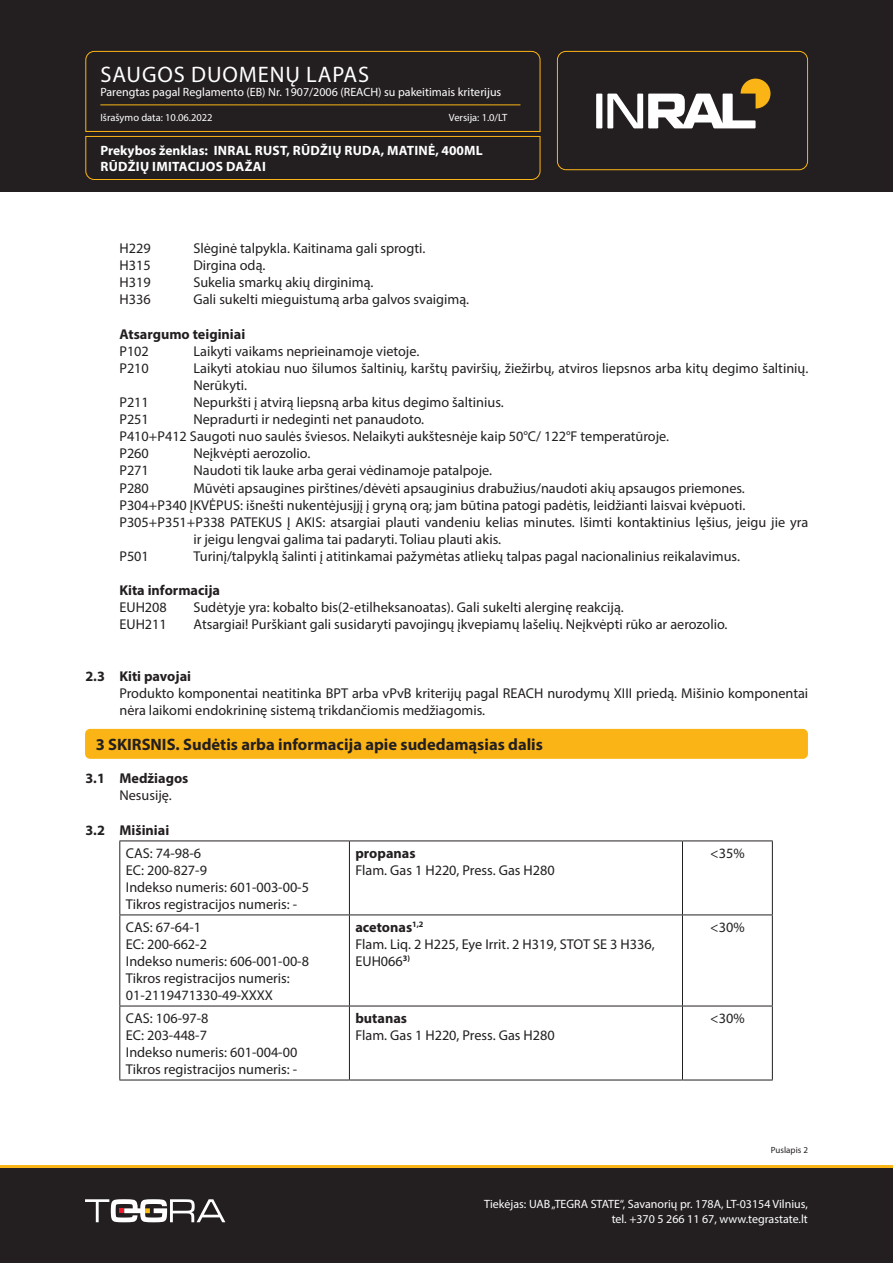
<style>
.page{position:relative;width:893px;height:1263px;background:#fff}
.page>*{position:absolute;margin:0;border:0;box-sizing:border-box;transform-origin:0 0}
.t1{font:22.5px "Myriad Pro";letter-spacing:.04em;color:#fff}
.Skyrius_baltas{font:700 16.5px "Myriad Pro";color:#231f20}
.Tekstas_paprastas_Bold{font:14.25px/17.1px "Myriad Pro";color:#231f20}
.Tekstas_paprastas{font:14.25px "Myriad Pro";color:#231f20}
.Tekstas_paprastas_Bold-2{font:700 14.25px "Myriad Pro";color:#231f20}
.Tekstas_paprastas-2{font:700 14.25px "Myriad Pro";color:#231f20}
.t2{font:700 13.5px/16.2px "Myriad Pro";letter-spacing:.02em;color:#fff}
.t3{font:12px/14.4px "Myriad Pro";color:#fff;text-align:right}
.t4{font:10.5px "Myriad Pro";color:#fff}
.t5{font:9px "Myriad Pro";color:#231f20}
</style>
<div class="page">
<div style="left:0;top:1165px;width:893px;height:98px;background:#231f20"></div>
<div style="left:0;top:0;width:893px;height:191px;background:#231f20"></div>
<svg style="left:85px;top:51px;width:456px;height:129px"></svg>
<div style="left:557px;top:51px;width:251px;height:119px;border:1px solid #fbb416;border-radius:9px"></div>
<hr style="left:100px;top:104px;width:420px;height:1px;background:#fbb416">
<svg style="left:85px;top:1199px;width:140px;height:23px"></svg>
<div style="left:596px;top:94px;width:6px;height:34px;background:#fff"></div>
<svg style="left:607px;top:79px;width:163px;height:49px"></svg>
<hr style="left:0;top:1165px;width:893px;height:2px;background:#fbb416">
<hr style="left:119px;top:840px;width:230px;height:1px;background:#231f20">
<hr style="left:119px;top:841px;width:1px;height:73px;background:#231f20">
<hr style="left:349px;top:840px;width:333px;height:1px;background:#231f20">
<hr style="left:349px;top:841px;width:1px;height:73px;background:#231f20">
<hr style="left:682px;top:840px;width:91px;height:1px;background:#231f20">
<hr style="left:682px;top:841px;width:1px;height:73px;background:#231f20">
<hr style="left:772px;top:841px;width:1px;height:73px;background:#231f20">
<hr style="left:119px;top:914px;width:230px;height:1px;background:#231f20">
<hr style="left:119px;top:915px;width:1px;height:91px;background:#231f20">
<hr style="left:349px;top:914px;width:333px;height:1px;background:#231f20">
<hr style="left:349px;top:915px;width:1px;height:91px;background:#231f20">
<hr style="left:682px;top:914px;width:91px;height:1px;background:#231f20">
<hr style="left:682px;top:915px;width:1px;height:91px;background:#231f20">
<hr style="left:772px;top:915px;width:1px;height:91px;background:#231f20">
<hr style="left:119px;top:1006px;width:230px;height:1px;background:#231f20">
<hr style="left:119px;top:1006px;width:1px;height:74px;background:#231f20">
<hr style="left:349px;top:1006px;width:333px;height:1px;background:#231f20">
<hr style="left:349px;top:1006px;width:1px;height:74px;background:#231f20">
<hr style="left:682px;top:1006px;width:91px;height:1px;background:#231f20">
<hr style="left:682px;top:1006px;width:1px;height:74px;background:#231f20">
<hr style="left:772px;top:1006px;width:1px;height:74px;background:#231f20">
<hr style="left:119px;top:1080px;width:230px;height:1px;background:#231f20">
<hr style="left:349px;top:1080px;width:333px;height:1px;background:#231f20">
<hr style="left:682px;top:1080px;width:91px;height:1px;background:#231f20">
<div style="left:85px;top:729px;width:723px;height:30px;background:#fbb416;border-radius:5px"></div>
<h1 class="t1" style="left:101px;top:60px;width:270px">SAUGOS DUOMENŲ LAPAS</h1>
<p class="t3" style="left:100px;top:85px;width:402px">Parengtas pagal Reglamento (EB) Nr. 1907/2006 (REACH) su pakeitimais kriterijus</p>
<p class="t4" style="left:100px;top:111px;width:114px">Išrašymo data: 10.06.2022</p>
<p class="t4" style="left:449px;top:111px;width:60px">Versija: 1.0/LT</p>
<p class="t2" style="left:100px;top:142px;width:384px">Prekybos ženklas: INRAL RUST, RŪDŽIŲ RUDA, MATINĖ, 400ML<br>RŪDŽIŲ IMITACIJOS DAŽAI</p>
<p class="Tekstas_paprastas_Bold" style="left:119px;top:239px;width:33px">H229</p>
<p class="Tekstas_paprastas_Bold" style="left:193px;top:239px;width:233px">Slėginė talpykla. Kaitinama gali sprogti.</p>
<p class="Tekstas_paprastas_Bold" style="left:119px;top:257px;width:33px">H315</p>
<p class="Tekstas_paprastas_Bold" style="left:193px;top:257px;width:74px">Dirgina odą.</p>
<p class="Tekstas_paprastas_Bold" style="left:119px;top:274px;width:33px">H319</p>
<p class="Tekstas_paprastas_Bold" style="left:193px;top:274px;width:182px">Sukelia smarkų akių dirginimą.</p>
<p class="Tekstas_paprastas_Bold" style="left:119px;top:291px;width:33px">H336</p>
<p class="Tekstas_paprastas_Bold" style="left:193px;top:291px;width:277px">Gali sukelti mieguistumą arba galvos svaigimą.</p>
<p class="Tekstas_paprastas_Bold-2" style="left:119px;top:324px;width:127px">Atsargumo teiginiai</p>
<p class="Tekstas_paprastas_Bold" style="left:119px;top:342px;width:31px">P102</p>
<p class="Tekstas_paprastas_Bold" style="left:193px;top:342px;width:227px">Laikyti vaikams neprieinamoje vietoje.</p>
<p class="Tekstas_paprastas_Bold" style="left:119px;top:359px;width:31px">P210</p>
<p class="Tekstas_paprastas_Bold" style="left:193px;top:359px;width:616px">Laikyti atokiau nuo šilumos šaltinių, karštų paviršių, žiežirbų, atviros liepsnos arba kitų degimo šaltinių.<br>Nerūkyti.</p>
<p class="Tekstas_paprastas_Bold" style="left:119px;top:393px;width:31px">P211</p>
<p class="Tekstas_paprastas_Bold" style="left:193px;top:393px;width:312px">Nepurkšti į atvirą liepsną arba kitus degimo šaltinius.</p>
<p class="Tekstas_paprastas_Bold" style="left:119px;top:410px;width:31px">P251</p>
<p class="Tekstas_paprastas_Bold" style="left:193px;top:410px;width:232px">Nepradurti ir nedeginti net panaudoto.</p>
<p class="Tekstas_paprastas_Bold" style="left:119px;top:428px;width:551px">P410+P412 Saugoti nuo saulės šviesos. Nelaikyti aukštesnėje kaip 50°C/ 122°F temperatūroje.</p>
<p class="Tekstas_paprastas_Bold" style="left:119px;top:445px;width:31px">P260</p>
<p class="Tekstas_paprastas_Bold" style="left:193px;top:445px;width:118px">Neįkvėpti aerozolio.</p>
<p class="Tekstas_paprastas_Bold" style="left:119px;top:462px;width:31px">P271</p>
<p class="Tekstas_paprastas_Bold" style="left:193px;top:462px;width:300px">Naudoti tik lauke arba gerai vėdinamoje patalpoje.</p>
<p class="Tekstas_paprastas_Bold" style="left:119px;top:479px;width:31px">P280</p>
<p class="Tekstas_paprastas_Bold" style="left:193px;top:479px;width:553px">Mūvėti apsaugines pirštines/dėvėti apsauginius drabužius/naudoti akių apsaugos priemones.</p>
<p class="Tekstas_paprastas_Bold" style="left:119px;top:496px;width:627px">P304+P340 ĮKVĖPUS: išnešti nukentėjusįjį į gryną orą; jam būtina patogi padėtis, leidžianti laisvai kvėpuoti.</p>
<p class="Tekstas_paprastas_Bold" style="left:193px;top:513px;width:616px;text-indent:-74px">P305+P351+P338 PATEKUS Į AKIS: atsargiai plauti vandeniu kelias minutes. Išimti kontaktinius lęšius, jeigu jie yra ir jeigu lengvai galima tai padaryti. Toliau plauti akis.</p>
<p class="Tekstas_paprastas_Bold" style="left:119px;top:547px;width:31px">P501</p>
<p class="Tekstas_paprastas_Bold" style="left:193px;top:547px;width:548px">Turinį/talpyklą šalinti į atitinkamai pažymėtas atliekų talpas pagal nacionalinius reikalavimus.</p>
<p class="Tekstas_paprastas_Bold-2" style="left:119px;top:581px;width:102px">Kita informacija</p>
<p class="Tekstas_paprastas_Bold" style="left:119px;top:599px;width:49px">EUH208</p>
<p class="Tekstas_paprastas_Bold" style="left:193px;top:599px;width:432px">Sudėtyje yra: kobalto bis(2-etilheksanoatas). Gali sukelti alerginę reakciją.</p>
<p class="Tekstas_paprastas_Bold" style="left:119px;top:616px;width:49px">EUH211</p>
<p class="Tekstas_paprastas_Bold" style="left:193px;top:616px;width:536px">Atsargiai! Purškiant gali susidaryti pavojingų įkvepiamų lašelių. Neįkvėpti rūko ar aerozolio.</p>
<p class="Tekstas_paprastas_Bold-2" style="left:85px;top:666px;width:107px">2.3 Kiti pavojai</p>
<p class="Tekstas_paprastas_Bold" style="left:119px;top:684px;width:690px">Produkto komponentai neatitinka BPT arba vPvB kriterijų pagal REACH nurodymų XIII priedą. Mišinio komponentai nėra laikomi endokrininę sistemą trikdančiomis medžiagomis.</p>
<p class="Skyrius_baltas" style="left:96px;top:734px;width:449px">3 SKIRSNIS. Sudėtis arba informacija apie sudedamąsias dalis</p>
<p class="Tekstas_paprastas_Bold-2" style="left:85px;top:769px;width:104px">3.1 Medžiagos</p>
<p class="Tekstas_paprastas_Bold" style="left:119px;top:787px;width:54px">Nesusiję.</p>
<p class="Tekstas_paprastas_Bold-2" style="left:85px;top:820px;width:85px">3.2 Mišiniai</p>
<p class="Tekstas_paprastas" style="left:126px;top:844px;width:77px">CAS: 74-98-6</p>
<p class="Tekstas_paprastas" style="left:126px;top:861px;width:83px">EC: 200-827-9</p>
<p class="Tekstas_paprastas" style="left:126px;top:878px;width:185px">Indekso numeris: 601-003-00-5</p>
<p class="Tekstas_paprastas" style="left:126px;top:895px;width:173px">Tikros registracijos numeris: -</p>
<p class="Tekstas_paprastas" style="left:126px;top:918px;width:77px">CAS: 67-64-1</p>
<p class="Tekstas_paprastas" style="left:126px;top:935px;width:83px">EC: 200-662-2</p>
<p class="Tekstas_paprastas" style="left:126px;top:952px;width:185px">Indekso numeris: 606-001-00-8</p>
<p class="Tekstas_paprastas" style="left:126px;top:969px;width:165px">Tikros registracijos numeris:</p>
<p class="Tekstas_paprastas" style="left:126px;top:986px;width:149px">01-2119471330-49-XXXX</p>
<p class="Tekstas_paprastas" style="left:126px;top:1009px;width:84px">CAS: 106-97-8</p>
<p class="Tekstas_paprastas" style="left:126px;top:1026px;width:83px">EC: 203-448-7</p>
<p class="Tekstas_paprastas" style="left:126px;top:1043px;width:173px">Indekso numeris: 601-004-00</p>
<p class="Tekstas_paprastas" style="left:126px;top:1060px;width:173px">Tikros registracijos numeris: -</p>
<p class="Tekstas_paprastas-2" style="left:355px;top:843px;width:62px">propanas</p>
<p class="Tekstas_paprastas" style="left:355px;top:861px;width:201px">Flam. Gas 1 H220, Press. Gas H280</p>
<p class="Tekstas_paprastas-2" style="left:355px;top:917px;width:70px">acetonas<sup>1,2</sup></p>
<p class="Tekstas_paprastas" style="left:355px;top:935px;width:301px">Flam. Liq. 2 H225, Eye Irrit. 2 H319, STOT SE 3 H336,</p>
<p class="Tekstas_paprastas" style="left:355px;top:952px;width:56px">EUH066<sup>3)</sup></p>
<p class="Tekstas_paprastas-2" style="left:355px;top:1008px;width:53px">butanas</p>
<p class="Tekstas_paprastas" style="left:355px;top:1026px;width:201px">Flam. Gas 1 H220, Press. Gas H280</p>
<p class="Tekstas_paprastas" style="left:710px;top:844px;width:36px">&lt;35%</p>
<p class="Tekstas_paprastas" style="left:710px;top:918px;width:36px">&lt;30%</p>
<p class="Tekstas_paprastas" style="left:710px;top:1009px;width:36px">&lt;30%</p>
<p class="t5" style="left:771px;top:1144px;width:38px">Puslapis 2</p>
<p class="t3" style="left:484px;top:1197px;width:325px">Tiekėjas: UAB „TEGRA STATE“, Savanorių pr. 178A, LT-03154 Vilnius, tel. +370 5 266 11 67, www.tegrastate.lt</p>
</div>
